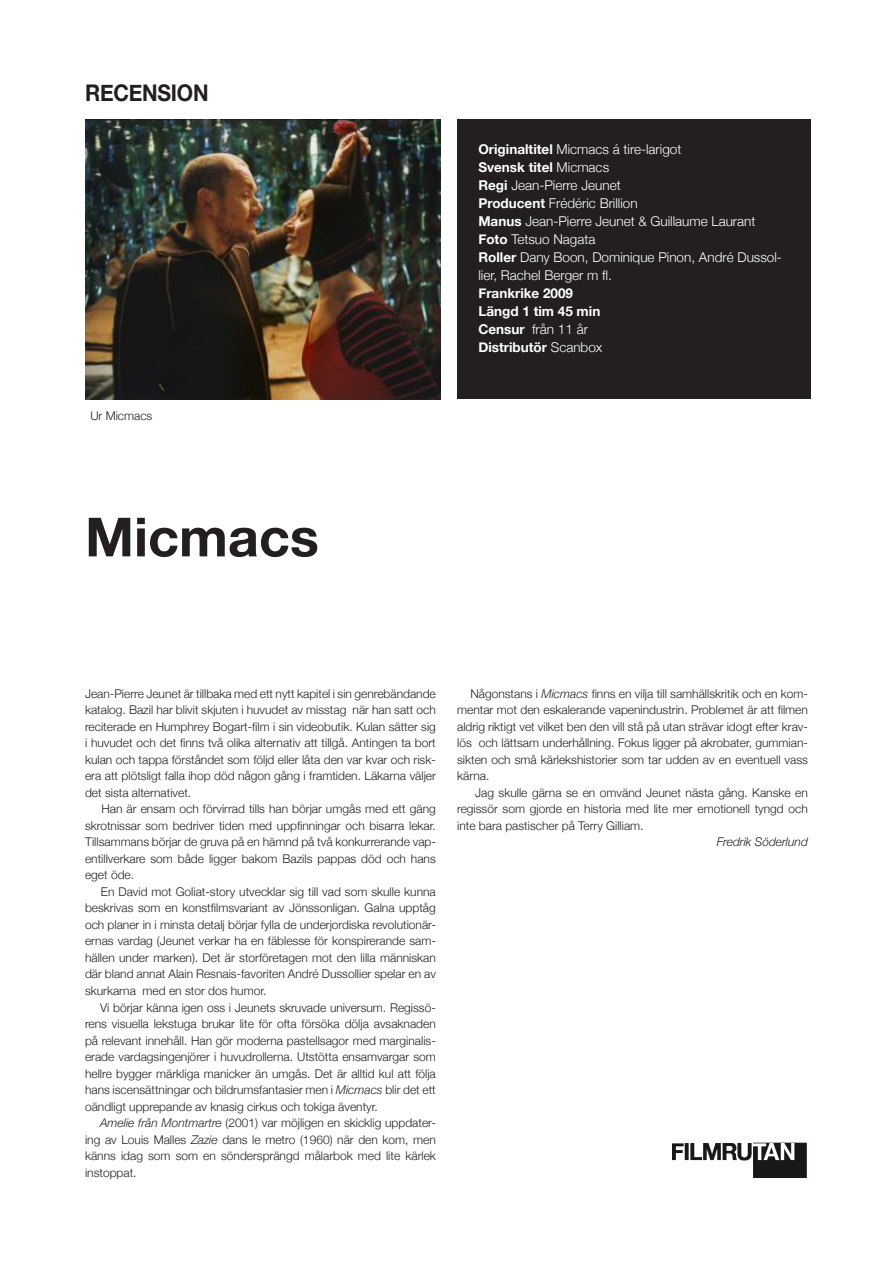
<style>
.page{position:relative;width:893px;height:1263px;background:#fff}
.page>*{position:absolute;margin:0;border:0;box-sizing:border-box;transform-origin:0 0}
.t1{font:700 54px "Helvetica Neue";color:#231f20}
.t2{font:700 22.95px "Helvetica Neue";letter-spacing:-.01em;color:#231f20;scale:.92 1}
.t3{font:300 13.5px/18px "Helvetica Neue";color:#fff}
.t4{font:700 13.5px "Helvetica Neue";color:#fff}
.t5{font:300 12px/16.5px "Helvetica Neue";color:#231f20;text-align:justify}
.t6{font:italic 300 12px "Helvetica Neue";color:#231f20}
.s1{font-weight:700}
.s2{font-weight:300}
.s3{font-style:italic}
</style>
<div class="page">
<img style="left:673px;top:1142px;width:134px;height:36px">
<div style="left:457px;top:120px;width:354px;height:279px;background:#231f20"></div>
<img style="left:85px;top:120px;width:355px;height:280px">
<p class="t2" style="left:85px;top:79px;width:136px">recension</p>
<p class="t5" style="left:90px;top:407px;width:64px">Ur Micmacs</p>
<p class="t1" style="left:85px;top:504px;width:235px">Micmacs</p>
<p class="t3" style="left:478px;top:140px;width:204px"><span class="s1">Originaltitel</span> Micmacs á tire-larigot</p>
<p class="t4" style="left:478px;top:159px;width:132px">Svensk titel <span class="s2">Micmacs</span></p>
<p class="t3" style="left:478px;top:176px;width:144px"><span class="s1">Regi</span> Jean-Pierre Jeunet</p>
<p class="t3" style="left:478px;top:194px;width:161px"><span class="s1">Producent</span> Frédéric Brillion</p>
<p class="t3" style="left:478px;top:212px;width:279px"><span class="s1">Manus</span> Jean-Pierre Jeunet &amp; Guillaume Laurant</p>
<p class="t3" style="left:478px;top:230px;width:119px"><span class="s1">Foto</span> Tetsuo Nagata</p>
<p class="t3" style="left:478px;top:248px;width:305px"><span class="s1">Roller</span> Dany Boon, Dominique Pinon, André Dussol&shy;lier, Rachel Berger m fl.</p>
<p class="t4" style="left:478px;top:285px;width:96px">Frankrike 2009</p>
<p class="t4" style="left:478px;top:303px;width:123px">Längd 1 tim 45 min</p>
<p class="t3" style="left:478px;top:320px;width:111px"><span class="s1">Censur</span> från 11 år</p>
<p class="t4" style="left:478px;top:339px;width:125px">Distributör <span class="s2">Scanbox</span></p>
<p class="t5" style="left:85px;top:685px;width:352px">Jean-Pierre Jeunet är tillbaka med ett nytt kapitel i sin genrebändande katalog. Bazil har blivit skjuten i huvudet av misstag när han satt och reciterade en Humphrey Bogart-film i sin videobutik. Kulan sätter sig i huvudet och det finns två olika alternativ att tillgå. Antingen ta bort kulan och tappa förståndet som följd eller låta den var kvar och risk&shy;era att plötsligt falla ihop död någon gång i framtiden. Läkarna väljer det sista alternativet.</p>
<p class="t5" style="left:85px;top:801px;width:352px;text-indent:16px">Han är ensam och förvirrad tills han börjar umgås med ett gäng skrotnissar som bedriver tiden med uppfinningar och bisarra lekar.<br>Tillsammans börjar de gruva på en hämnd på två konkurrerande vap&shy;entillverkare som både ligger bakom Bazils pappas död och hans eget öde.</p>
<p class="t5" style="left:85px;top:883px;width:352px;text-indent:16px">En David mot Goliat-story utvecklar sig till vad som skulle kunna beskrivas som en konstfilmsvariant av Jönssonligan. Galna upptåg och planer in i minsta detalj börjar fylla de underjordiska revolutionär&shy;ernas vardag (Jeunet verkar ha en fäblesse för konspirerande sam&shy;hällen under marken). Det är storföretagen mot den lilla människan där bland annat Alain Resnais-favoriten André Dussollier spelar en av skurkarna med en stor dos humor.</p>
<p class="t5" style="left:85px;top:999px;width:352px;text-indent:15px">Vi börjar känna igen oss i Jeunets skruvade universum. Regissö&shy;rens visuella lekstuga brukar lite för ofta försöka dölja avsaknaden på relevant innehåll. Han gör moderna pastellsagor med marginalis&shy;erade vardagsingenjörer i huvudrollerna. Utstötta ensamvargar som hellre bygger märkliga manicker än umgås. Det är alltid kul att följa hans iscensättningar och bildrumsfantasier men i <span class="s3">Micmacs</span> blir det ett oändligt upprepande av knasig cirkus och tokiga äventyr.</p>
<p class="t5" style="left:85px;top:1114px;width:352px;text-indent:15px"><span class="s3">Amelie från Montmartre</span> (2001) var möjligen en skicklig uppdater&shy;ing av Louis Malles <span class="s3">Zazie</span> dans le metro (1960) när den kom, men känns idag som som en söndersprängd målarbok med lite kärlek instoppat.</p>
<p class="t5" style="left:457px;top:685px;width:352px;text-indent:13px">Någonstans i <span class="s3">Micmacs</span> finns en vilja till samhällskritik och en kom&shy;mentar mot den eskalerande vapenindustrin. Problemet är att filmen aldrig riktigt vet vilket ben den vill stå på utan strävar idogt efter krav&shy;lös och lättsam underhållning. Fokus ligger på akrobater, gummian&shy;sikten och små kärlekshistorier som tar udden av en eventuell vass kärna.</p>
<p class="t5" style="left:457px;top:784px;width:352px;text-indent:18px">Jag skulle gärna se en omvänd Jeunet nästa gång. Kanske en regissör som gjorde en historia med lite mer emotionell tyngd och inte bara pastischer på Terry Gilliam.</p>
<p class="t6" style="left:717px;top:835px;width:93px">Fredrik Söderlund</p>
</div>
